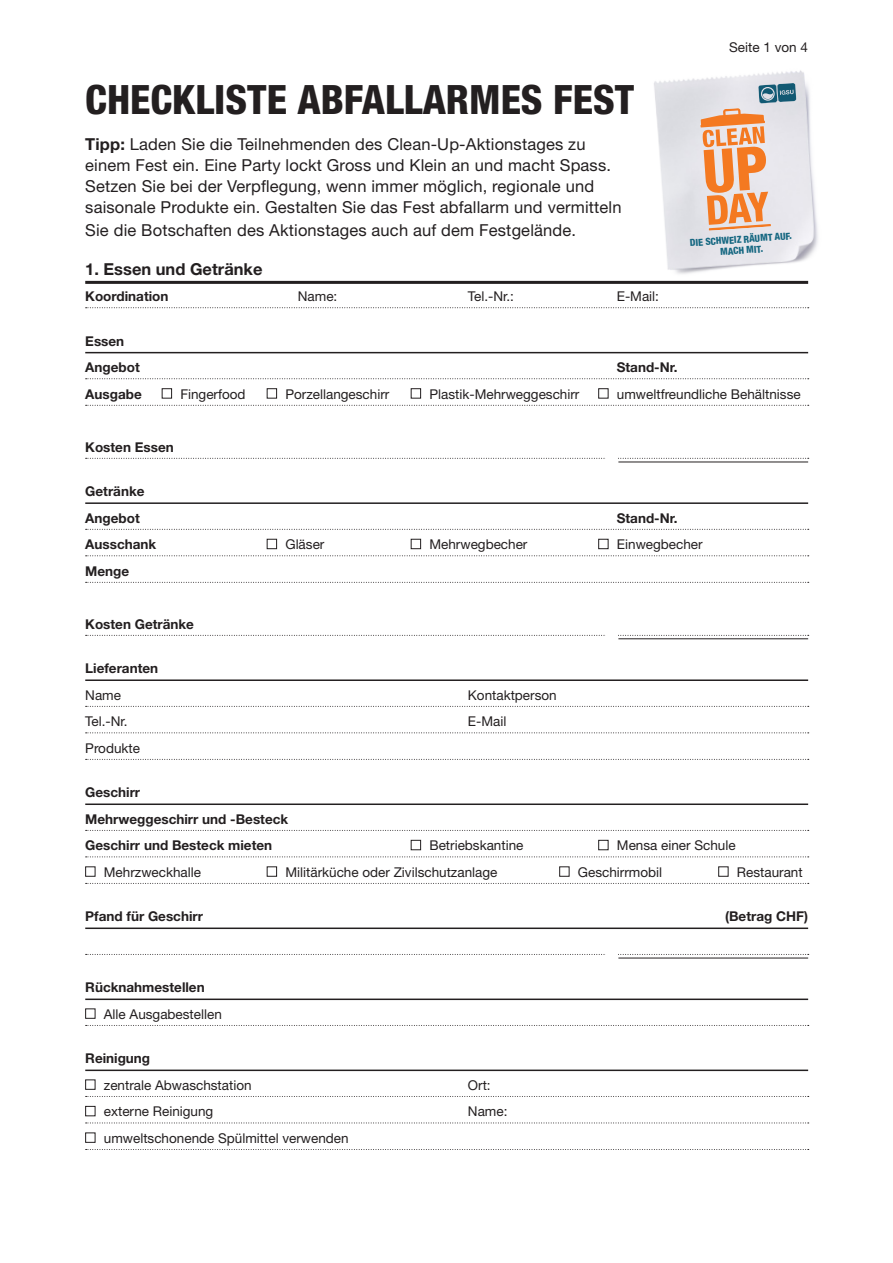
<style>
.page{position:relative;width:893px;height:1263px;background:#fff}
.page>*{position:absolute;margin:0;border:0;box-sizing:border-box;transform-origin:0 0}
.t1{font:800 condensed 40.5px "Helvetica Neue LT Pro";color:#231f20}
.t2{font:16.5px/21px "Helvetica Neue LT Std";letter-spacing:.01em;color:#231f20}
.t3{font:700 16.5px "Helvetica Neue LT Std";color:#231f20}
.t4{font:13.5px "Helvetica Neue LT Std";color:#231f20}
.t5{font:700 13.5px "Helvetica Neue LT Std";color:#231f20}
.t6{font:800 condensed 9.75px/11.1px "Helvetica Neue LT Pro";color:#156781;text-align:center}
.s1{font-weight:700}
</style>
<div class="page">
<hr style="left:85px;top:281px;width:723px;height:3px;background:#231f20">
<svg style="left:86px;top:307px;width:723px;height:1px"></svg>
<hr style="left:85px;top:352px;width:723px;height:1px;background:#231f20">
<svg style="left:86px;top:378px;width:723px;height:1px"></svg>
<svg style="left:86px;top:405px;width:723px;height:1px"></svg>
<svg style="left:86px;top:458px;width:723px;height:1px"></svg>
<hr style="left:85px;top:502px;width:723px;height:2px;background:#231f20">
<svg style="left:86px;top:529px;width:723px;height:1px"></svg>
<svg style="left:86px;top:555px;width:723px;height:1px"></svg>
<svg style="left:86px;top:582px;width:723px;height:1px"></svg>
<svg style="left:86px;top:635px;width:723px;height:1px"></svg>
<hr style="left:85px;top:679px;width:723px;height:2px;background:#231f20">
<svg style="left:86px;top:706px;width:723px;height:1px"></svg>
<svg style="left:86px;top:732px;width:723px;height:1px"></svg>
<svg style="left:86px;top:759px;width:723px;height:1px"></svg>
<hr style="left:85px;top:803px;width:723px;height:2px;background:#231f20">
<svg style="left:86px;top:830px;width:723px;height:1px"></svg>
<svg style="left:86px;top:856px;width:723px;height:1px"></svg>
<svg style="left:86px;top:883px;width:723px;height:1px"></svg>
<hr style="left:85px;top:927px;width:723px;height:2px;background:#231f20">
<svg style="left:86px;top:954px;width:723px;height:1px"></svg>
<hr style="left:85px;top:998px;width:723px;height:2px;background:#231f20">
<svg style="left:86px;top:1025px;width:723px;height:1px"></svg>
<hr style="left:85px;top:1069px;width:723px;height:2px;background:#231f20">
<svg style="left:86px;top:1096px;width:723px;height:1px"></svg>
<svg style="left:86px;top:1122px;width:723px;height:1px"></svg>
<svg style="left:86px;top:1149px;width:723px;height:1px"></svg>
<div style="left:162px;top:388px;width:10px;height:10px;border:1px solid #231f20"></div>
<div style="left:267px;top:388px;width:10px;height:10px;border:1px solid #231f20"></div>
<div style="left:411px;top:388px;width:10px;height:10px;border:1px solid #231f20"></div>
<div style="left:598px;top:388px;width:10px;height:10px;border:1px solid #231f20"></div>
<div style="left:267px;top:539px;width:10px;height:10px;border:1px solid #231f20"></div>
<div style="left:411px;top:539px;width:10px;height:10px;border:1px solid #231f20"></div>
<div style="left:598px;top:539px;width:10px;height:10px;border:1px solid #231f20"></div>
<div style="left:411px;top:840px;width:10px;height:10px;border:1px solid #231f20"></div>
<div style="left:598px;top:840px;width:10px;height:10px;border:1px solid #231f20"></div>
<div style="left:85px;top:866px;width:10px;height:11px;border:1px solid #231f20"></div>
<div style="left:267px;top:866px;width:10px;height:11px;border:1px solid #231f20"></div>
<div style="left:559px;top:866px;width:10px;height:11px;border:1px solid #231f20"></div>
<div style="left:718px;top:866px;width:10px;height:11px;border:1px solid #231f20"></div>
<div style="left:85px;top:1008px;width:10px;height:11px;border:1px solid #231f20"></div>
<div style="left:85px;top:1079px;width:10px;height:11px;border:1px solid #231f20"></div>
<div style="left:85px;top:1106px;width:10px;height:10px;border:1px solid #231f20"></div>
<div style="left:85px;top:1132px;width:10px;height:11px;border:1px solid #231f20"></div>
<hr style="left:618px;top:638px;width:190px;height:1px;background:#231f20">
<div style="left:607px;top:615px;width:11px;height:36px;background:#fff"></div>
<hr style="left:618px;top:462px;width:190px;height:1px;background:#231f20">
<div style="left:607px;top:438px;width:11px;height:36px;background:#fff"></div>
<hr style="left:618px;top:958px;width:190px;height:1px;background:#231f20">
<div style="left:607px;top:934px;width:11px;height:36px;background:#fff"></div>
<img style="left:644px;top:70px;width:174px;height:211px">
<svg style="left:700px;top:83px;width:96px;height:148px;background:#e2c0ab"></svg>
<p class="t4" style="left:729px;top:39px;width:80px">Seite 1 von 4</p>
<p class="t1" style="left:85px;top:75px;width:550px">CHECKLISTE ABFALLARMES FEST</p>
<p class="t2" style="left:85px;top:134px;width:538px"><span class="s1">Tipp:</span> Laden Sie die Teilnehmenden des Clean-Up-Aktionstages zu einem Fest ein. Eine Party lockt Gross und Klein an und macht Spass.<br>Setzen Sie bei der Verpflegung, wenn immer möglich, regionale und saisonale Produkte ein. Gestalten Sie das Fest abfallarm und vermitteln</p>
<p class="t2" style="left:85px;top:219px;width:492px">Sie die Botschaften des Aktionstages auch auf dem Festgelände.</p>
<p class="t3" style="left:85px;top:258px;width:179px">1. Essen und Getränke</p>
<p class="t5" style="left:85px;top:288px;width:85px">Koordination</p>
<p class="t4" style="left:298px;top:288px;width:41px">Name:</p>
<p class="t4" style="left:468px;top:288px;width:48px">Tel.-Nr.:</p>
<p class="t4" style="left:617px;top:288px;width:44px">E-Mail:</p>
<p class="t5" style="left:85px;top:332px;width:41px">Essen</p>
<p class="t5" style="left:85px;top:359px;width:56px">Angebot</p>
<p class="t5" style="left:617px;top:359px;width:62px">Stand-Nr.</p>
<p class="t5" style="left:85px;top:385px;width:58px">Ausgabe</p>
<p class="t4" style="left:180px;top:386px;width:67px">Fingerfood</p>
<p class="t4" style="left:285px;top:386px;width:105px">Porzellangeschirr</p>
<p class="t4" style="left:429px;top:386px;width:151px">Plastik-Mehrweggeschirr</p>
<p class="t4" style="left:617px;top:386px;width:185px">umweltfreundliche Behältnisse</p>
<p class="t6" style="left:690px;top:237px;width:103px;rotate:-4deg">DIE SCHWEIZ RÄUMT AUF.<br>MACH MIT.</p>
<p class="t5" style="left:85px;top:438px;width:90px">Kosten Essen</p>
<p class="t5" style="left:85px;top:483px;width:61px">Getränke</p>
<p class="t5" style="left:85px;top:509px;width:56px">Angebot</p>
<p class="t5" style="left:617px;top:509px;width:62px">Stand-Nr.</p>
<p class="t5" style="left:85px;top:536px;width:73px">Ausschank</p>
<p class="t4" style="left:285px;top:536px;width:40px">Gläser</p>
<p class="t4" style="left:429px;top:536px;width:99px">Mehrwegbecher</p>
<p class="t4" style="left:617px;top:536px;width:87px">Einwegbecher</p>
<p class="t5" style="left:85px;top:562px;width:45px">Menge</p>
<p class="t5" style="left:85px;top:615px;width:110px">Kosten Getränke</p>
<p class="t5" style="left:85px;top:660px;width:74px">Lieferanten</p>
<p class="t4" style="left:85px;top:687px;width:37px">Name</p>
<p class="t4" style="left:468px;top:687px;width:90px">Kontaktperson</p>
<p class="t4" style="left:85px;top:713px;width:44px">Tel.-Nr.</p>
<p class="t4" style="left:468px;top:713px;width:40px">E-Mail</p>
<p class="t4" style="left:85px;top:740px;width:56px">Produkte</p>
<p class="t5" style="left:85px;top:784px;width:56px">Geschirr</p>
<p class="t5" style="left:85px;top:810px;width:204px">Mehrweggeschirr und -Besteck</p>
<p class="t5" style="left:85px;top:837px;width:188px">Geschirr und Besteck mieten</p>
<p class="t4" style="left:429px;top:837px;width:96px">Betriebskantine</p>
<p class="t4" style="left:617px;top:837px;width:120px">Mensa einer Schule</p>
<p class="t4" style="left:104px;top:864px;width:99px">Mehrzweckhalle</p>
<p class="t4" style="left:285px;top:864px;width:214px">Militärküche oder Zivilschutzanlage</p>
<p class="t4" style="left:578px;top:864px;width:86px">Geschirrmobil</p>
<p class="t4" style="left:737px;top:864px;width:67px">Restaurant</p>
<p class="t5" style="left:85px;top:908px;width:119px">Pfand für Geschirr</p>
<p class="t5" style="left:725px;top:908px;width:85px">(Betrag CHF)</p>
<p class="t5" style="left:85px;top:979px;width:121px">Rücknahmestellen</p>
<p class="t4" style="left:104px;top:1006px;width:120px">Alle Ausgabestellen</p>
<p class="t5" style="left:85px;top:1050px;width:66px">Reinigung</p>
<p class="t4" style="left:104px;top:1077px;width:149px">zentrale Abwaschstation</p>
<p class="t4" style="left:468px;top:1077px;width:24px">Ort:</p>
<p class="t4" style="left:104px;top:1103px;width:111px">externe Reinigung</p>
<p class="t4" style="left:468px;top:1103px;width:41px">Name:</p>
<p class="t4" style="left:104px;top:1130px;width:246px">umweltschonende Spülmittel verwenden</p>
</div>
